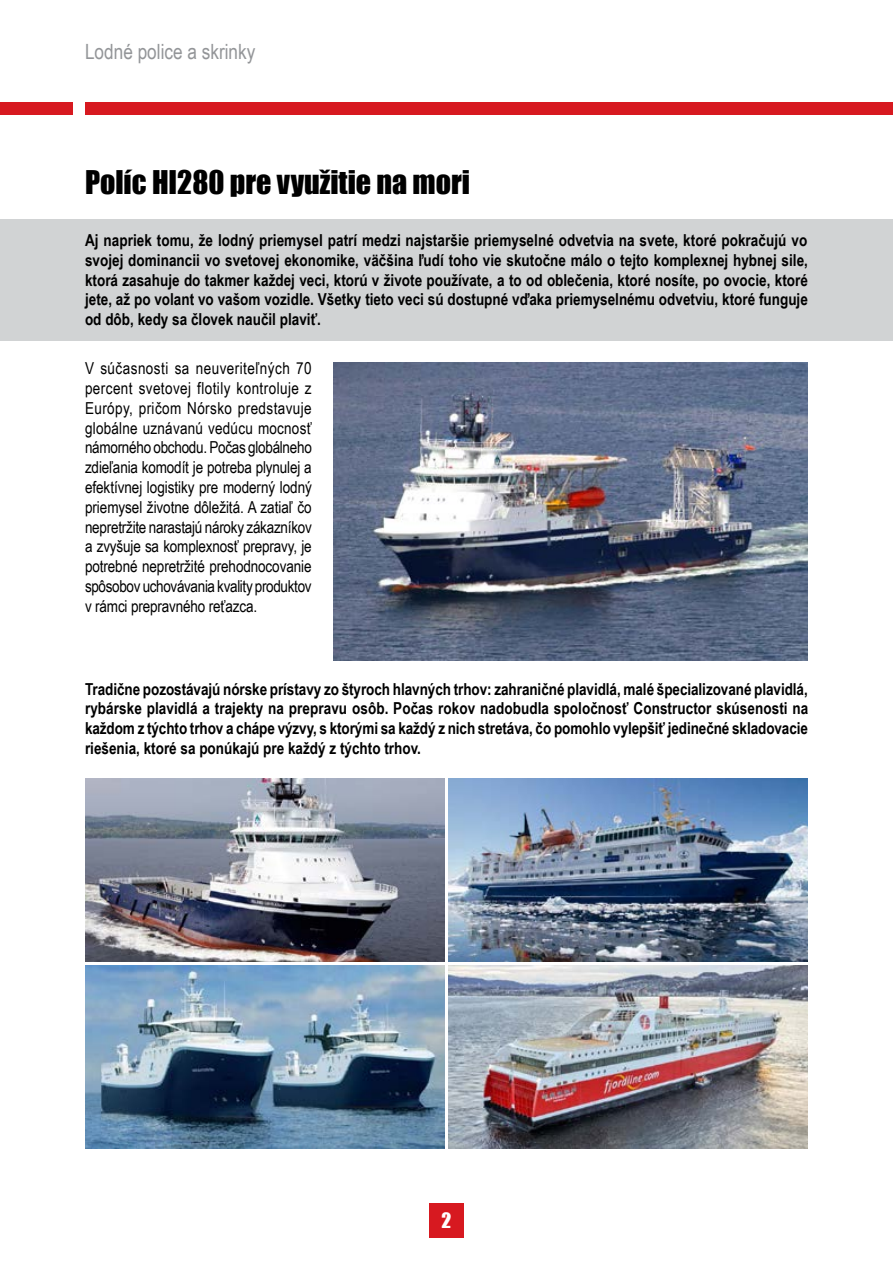
<style>
.page{position:relative;width:893px;height:1263px;background:#fff}
.page>*{position:absolute;margin:0;border:0;box-sizing:border-box;transform-origin:0 0}
.t1{font:30px "Impact";color:#000}
.t2{font:21px "Arial Narrow";color:#939598}
.t3{font:19.5px "Impact";color:#fff}
.t4{font:700 16.5px/19.8px "Arial Narrow";color:#000;text-align:justify}
.t5{font:16.5px/19.8px "Arial Narrow";letter-spacing:-.015em;color:#000;text-align:justify}
</style>
<div class="page">
<div style="left:85px;top:102px;width:808px;height:13px;background:#d71920"></div>
<div style="left:0;top:102px;width:72px;height:13px;background:#d71920"></div>
<div style="left:429px;top:1203px;width:34px;height:34px;background:#d71920"></div>
<div style="left:0;top:219px;width:893px;height:121px;background:#d1d3d4"></div>
<img style="left:333px;top:362px;width:475px;height:298px">
<img style="left:85px;top:778px;width:359px;height:183px">
<img style="left:448px;top:778px;width:360px;height:183px">
<img style="left:85px;top:965px;width:359px;height:183px">
<img style="left:448px;top:965px;width:360px;height:183px">
<p class="t2" style="left:85px;top:36px;width:172px">Lodné police a skrinky</p>
<h1 class="t1" style="left:85px;top:159px;width:387px">Políc HI280 pre využitie na mori</h1>
<p class="t4" style="left:85px;top:229px;width:724px">Aj napriek tomu, že lodný priemysel patrí medzi najstaršie priemyselné odvetvia na svete, ktoré pokračujú vo svojej dominancii vo svetovej ekonomike, väčšina ľudí toho vie skutočne málo o tejto komplexnej hybnej sile, ktorá zasahuje do takmer každej veci, ktorú v živote používate, a to od oblečenia, ktoré nosíte, po ovocie, ktoré jete, až po volant vo vašom vozidle. Všetky tieto veci sú dostupné vďaka priemyselnému odvetviu, ktoré funguje od dôb, kedy sa človek naučil plaviť.</p>
<p class="t5" style="left:85px;top:358px;width:228px">V súčasnosti sa neuveriteľných 70 percent svetovej flotily kontroluje z Európy, pričom Nórsko predstavuje globálne uznávanú vedúcu mocnosť námorného obchodu. Počas globálneho zdieľania komodít je potreba plynulej a efektívnej logistiky pre moderný lodný priemysel životne dôležitá. A zatiaľ čo nepretržite narastajú nároky zákazníkov a zvyšuje sa komplexnosť prepravy, je potrebné nepretržité prehodnocovanie spôsobov uchovávania kvality produktov v rámci prepravného reťazca.</p>
<p class="t4" style="left:85px;top:678px;width:725px">Tradične pozostávajú nórske prístavy zo štyroch hlavných trhov: zahraničné plavidlá, malé špecializované plavidlá, rybárske plavidlá a trajekty na prepravu osôb. Počas rokov nadobudla spoločnosť Constructor skúsenosti na každom z týchto trhov a chápe výzvy, s ktorými sa každý z nich stretáva, čo pomohlo vylepšiť jedinečné skladovacie riešenia, ktoré sa ponúkajú pre každý z týchto trhov.</p>
<p class="t3" style="left:442px;top:1205px;width:11px">2</p>
</div>
